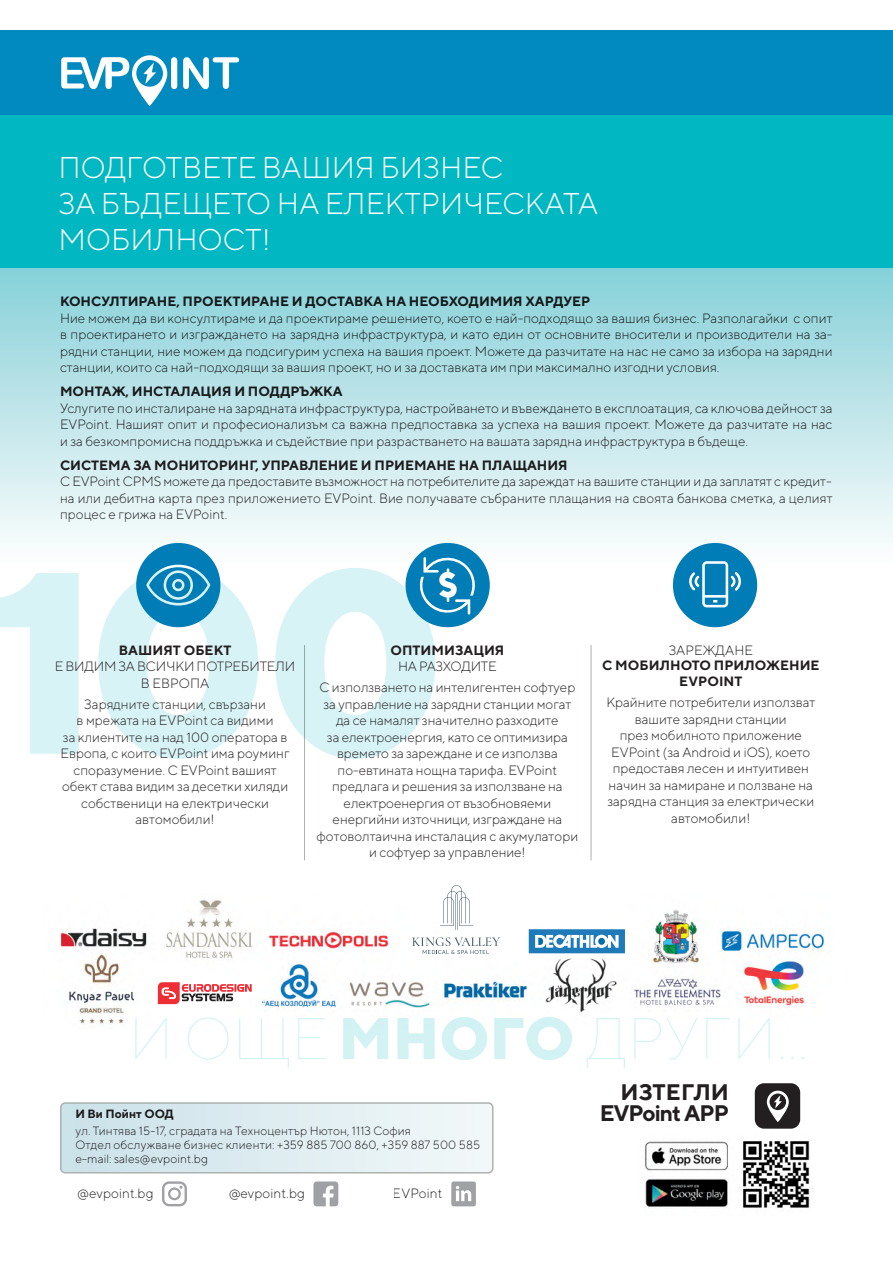
<style>
.page{position:relative;width:893px;height:1263px;background:#fff}
.page>*{position:absolute;margin:0;border:0;box-sizing:border-box;transform-origin:0 0}
.t1{font:300 30px/36px "TT Norms";color:#fff}
.t2{font:700 22.5px/21px "TT Norms";letter-spacing:-.045em;color:#231f20;text-align:right}
.t3{font:300 13.5px/16.5px "TT Norms";color:#231f20;text-align:center}
.t4{font:700 13.5px/15.8px "TT Norms";color:#231f20;text-align:center}
.t5{font:300 12px/14.2px "TT Norms";letter-spacing:.005em;color:#231f20}
.t6{font:700 12px "TT Norms";color:#231f20}
</style>
<div class="page">
<svg style="left:0;top:268px;width:893px;height:320px;background:#c1e6eb"></svg>
<div style="left:0;top:30px;width:893px;height:238px;background:#00b7c2"></div>
<div style="left:0;top:30px;width:893px;height:85px;background:#008ac0"></div>
<svg style="left:183px;top:57px;width:56px;height:32px"></svg>
<svg style="left:61px;top:55px;width:116px;height:51px"></svg>
<svg style="left:162px;top:1181px;width:25px;height:25px"></svg>
<svg style="left:451px;top:1181px;width:25px;height:25px"></svg>
<svg style="left:0;top:573px;width:79px;height:181px"></svg>
<svg style="left:275px;top:543px;width:215px;height:216px"></svg>
<svg style="left:673px;top:543px;width:84px;height:84px"></svg>
<svg style="left:98px;top:543px;width:160px;height:216px"></svg>
<img style="left:61px;top:899px;width:764px;height:127px">
<img style="left:645px;top:1141px;width:165px;height:67px">
<svg style="left:529px;top:929px;width:96px;height:24px"></svg>
<svg style="left:313px;top:1181px;width:25px;height:25px"></svg>
<hr style="left:590px;top:645px;width:2px;height:215px;background:#adb2af">
<hr style="left:304px;top:645px;width:1px;height:215px;background:#adb2af">
<svg style="left:440px;top:885px;width:33px;height:45px"></svg>
<svg style="left:412px;top:937px;width:88px;height:17px"></svg>
<svg style="left:158px;top:982px;width:94px;height:22px"></svg>
<div style="left:755px;top:1083px;width:45px;height:46px;background:#231f20;border-radius:9px"></div>
<svg style="left:767px;top:1091px;width:22px;height:31px"></svg>
<svg style="left:63px;top:1105px;width:430px;height:68px;background:#deecf1"></svg>
<div style="left:60px;top:1102px;width:433px;height:71px;border:2px solid #adb2af;border-radius:4px"></div>
<svg style="left:135px;top:1018px;width:32px;height:41px"></svg>
<svg style="left:188px;top:1017px;width:41px;height:42px"></svg>
<svg style="left:239px;top:1018px;width:50px;height:50px"></svg>
<svg style="left:298px;top:1018px;width:27px;height:41px"></svg>
<svg style="left:343px;top:1018px;width:45px;height:41px"></svg>
<svg style="left:397px;top:1018px;width:38px;height:41px"></svg>
<svg style="left:442px;top:1017px;width:45px;height:43px"></svg>
<svg style="left:494px;top:1017px;width:78px;height:43px"></svg>
<svg style="left:587px;top:1018px;width:38px;height:50px"></svg>
<svg style="left:634px;top:1018px;width:63px;height:41px"></svg>
<svg style="left:706px;top:1018px;width:24px;height:41px"></svg>
<svg style="left:738px;top:1018px;width:32px;height:41px"></svg>
<h1 class="t1" style="left:58px;top:148px;width:541px">ПОДГОТВЕТЕ ВАШИЯ БИЗНЕС<br>ЗА БЪДЕЩЕТО НА ЕЛЕКТРИЧЕСКАТА<br>МОБИЛНОСТ!</h1>
<p class="t4" style="left:60px;top:294px;width:532px">КОНСУЛТИРАНЕ, ПРОЕКТИРАНЕ И ДОСТАВКА НА НЕОБХОДИМИЯ ХАРДУЕР</p>
<p class="t3" style="left:60px;top:310px;width:774px;text-align:justify">Ние можем да ви консултираме и да проектираме решението, което е най-подходящо за вашия бизнес. Разполагайки с опит в проектирането и изграждането на зарядна инфраструктура, и като един от основните вносители и производители на за&shy;рядни станции, ние можем да подсигурим успеха на вашия проект. Можете да разчитате на нас не само за избора на зарядни станции, които са най-подходящи за вашия проект, но и за доставката им при максимално изгодни условия.</p>
<p class="t4" style="left:60px;top:384px;width:284px">МОНТАЖ, ИНСТАЛАЦИЯ И ПОДДРЪЖКА</p>
<p class="t3" style="left:60px;top:400px;width:774px;text-align:justify">Услугите по инсталиране на зарядната инфраструктура, настройването и въвеждането в експлоатация, са ключова дейност за EVPoint. Нашият опит и професионализъм са важна предпоставка за успеха на вашия проект. Можете да разчитате на нас и за безкомпромисна поддръжка и съдействие при разрастването на вашата зарядна инфраструктура в бъдеще.</p>
<p class="t4" style="left:60px;top:457px;width:509px">СИСТЕМА ЗА МОНИТОРИНГ, УПРАВЛЕНИЕ И ПРИЕМАНЕ НА ПЛАЩАНИЯ</p>
<p class="t3" style="left:60px;top:473px;width:774px;text-align:justify">С EVPoint CPMS можете да предоставите възможност на потребителите да зареждат на вашите станции и да заплатят с кредит&shy;на или дебитна карта през приложението EVPoint. Вие получавате събраните плащания на своята банкова сметка, а целият процес е грижа на EVPoint.</p>
<p class="t4" style="left:119px;top:642px;width:114px">ВАШИЯТ ОБЕКТ</p>
<p class="t3" style="left:55px;top:658px;width:242px">E ВИДИМ ЗА ВСИЧКИ ПОТРЕБИТЕЛИ<br>В ЕВРОПА</p>
<p class="t3" style="left:61px;top:695px;width:230px">Зарядните станции, свързани<br>в мрежата на EVPoint са видими<br>за клиентите на над 100 оператора в<br>Европа, с които EVPoint има роуминг споразумение. С EVPoint вашият обект става видим за десетки хиляди собственици на електрически автомобили!</p>
<p class="t4" style="left:390px;top:642px;width:116px">ОПТИМИЗАЦИЯ</p>
<p class="t3" style="left:319px;top:655px;width:257px;line-height:21px">НА РАЗХОДИТЕ<br>С използването на интелигентен софтуер</p>
<p class="t3" style="left:317px;top:695px;width:263px">за управление на зарядни станции могат да се намалят значително разходите<br>за електроенергия, като се оптимизира времето за зареждане и се използва по-евтината нощна тарифа. EVPoint предлага и решения за използване на електроенергия от възобновяеми енергийни източници, изграждане на фотоволтаична инсталация с акумулатори и софтуер за управление!</p>
<p class="t3" style="left:669px;top:641px;width:86px">ЗАРЕЖДАНЕ</p>
<p class="t4" style="left:602px;top:657px;width:219px">С МОБИЛНОТО ПРИЛОЖЕНИЕ<br>EVPOINT</p>
<p class="t3" style="left:606px;top:694px;width:211px">Крайните потребители използват вашите зарядни станции<br>през мобилното приложение<br>EVPoint (за Android и iOS), което предоставя лесен и интуитивен начин за намиране и ползване на зарядна станция за електрически автомобили!</p>
<p class="t6" style="left:76px;top:1106px;width:100px">И Ви Пойнт ООД</p>
<p class="t5" style="left:76px;top:1123px;width:406px">ул. Тинтява 15-17, сградата на Техноцентър Нютон, 1113 София<br>Oтдел обслужване бизнес клиенти: +359 885 700 860, +359 887 500 585 e-mail: sales@evpoint.bg</p>
<p class="t3" style="left:77px;top:1184px;width:78px">@evpoint.bg</p>
<p class="t3" style="left:228px;top:1184px;width:78px">@evpoint.bg</p>
<p class="t3" style="left:393px;top:1184px;width:51px">EVPoint</p>
<h2 class="t2" style="left:599px;top:1081px;width:131px">ИЗТЕГЛИ<br>EVPoint APP</h2>
</div>
